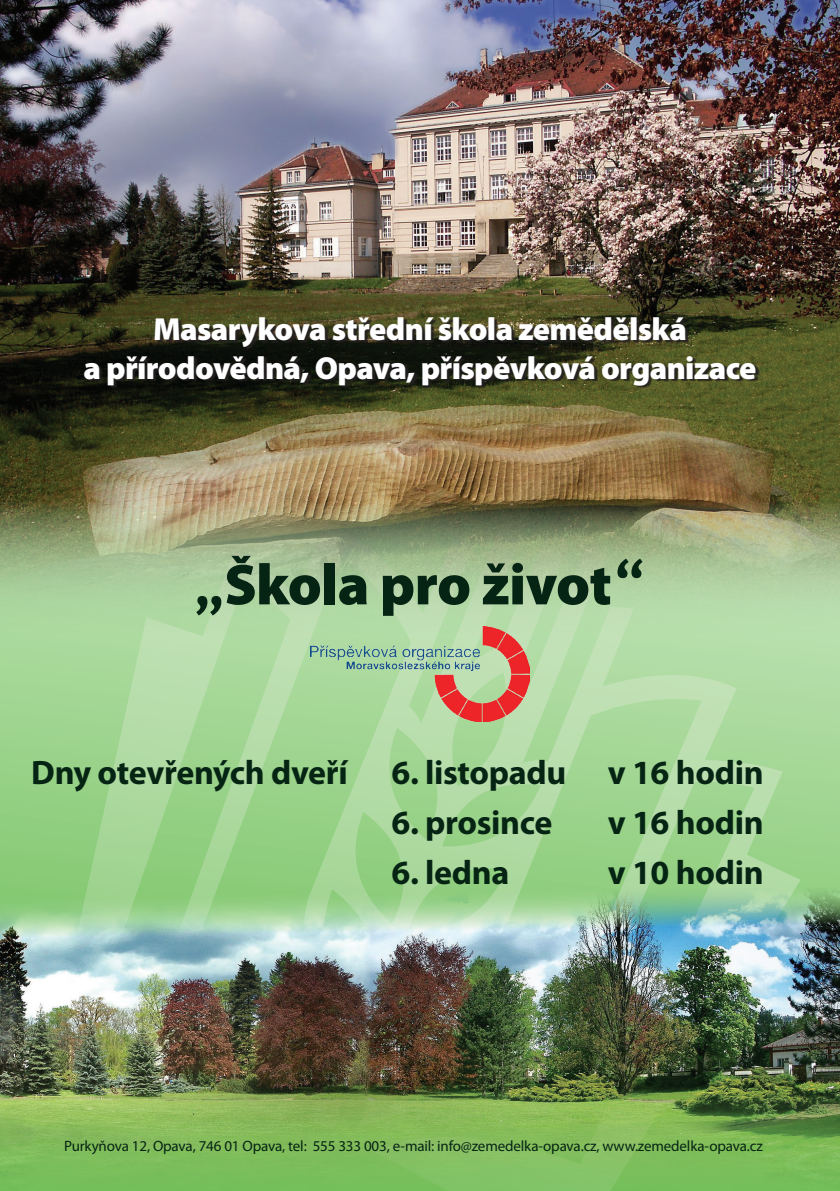
<style>
.page{position:relative;width:840px;height:1191px;background:#fff}
.page>*{position:absolute;margin:0;border:0;box-sizing:border-box;transform-origin:0 0}
.t1{font:900 58px "Myriad Pro";letter-spacing:-.01em;color:#062413}
.t2{font:700 34px "Myriad Pro";letter-spacing:-.01em;color:#062413}
.t3{font:900 32px "Myriad Pro";letter-spacing:-.02em;color:#fff}
.t4{font:15px "Myriad Pro";letter-spacing:-.01em;color:#062413}
.s1{font-family:"Trebuchet MS";font-weight:700;font-size:62px}
</style>
<div class="page">
<svg style="left:0;top:651px;width:839px;height:237px;background:#9dd38e"></svg>
<svg style="left:50px;top:651px;width:750px;height:237px;background:#a5d697"></svg>
<img style="left:0;top:888px;width:839px;height:303px">
<img style="left:0;top:0;width:839px;height:651px">
<div style="left:86px;top:319px;width:672px;height:69px;background:#231f20;opacity:.9"></div>
<img style="left:310px;top:626px;width:219px;height:95px">
<p class="t3" style="left:153px;top:311px;width:535px">Masarykova střední škola zemědělská</p>
<p class="t3" style="left:83px;top:350px;width:674px">a přírodovědná, Opava, příspěvková organizace</p>
<p class="t1" style="left:192px;top:552px;width:456px"><span class="s1">„</span>Škola pro život<span class="s1">“</span></p>
<p class="t2" style="left:31px;top:750px;width:318px">Dny otevřených dveří</p>
<p class="t2" style="left:391px;top:750px;width:373px">6. listopadu v 16 hodin</p>
<p class="t2" style="left:391px;top:800px;width:162px">6. prosince</p>
<p class="t2" style="left:607px;top:800px;width:157px">v 16 hodin</p>
<p class="t2" style="left:391px;top:850px;width:119px">6. ledna</p>
<p class="t2" style="left:607px;top:850px;width:157px">v 10 hodin</p>
<p class="t4" style="left:64px;top:1136px;width:699px">Purkyňova 12, Opava, 746 01 Opava, tel: 555 333 003, e-mail: info@zemedelka-opava.cz, www.zemedelka-opava.cz</p>
</div>
